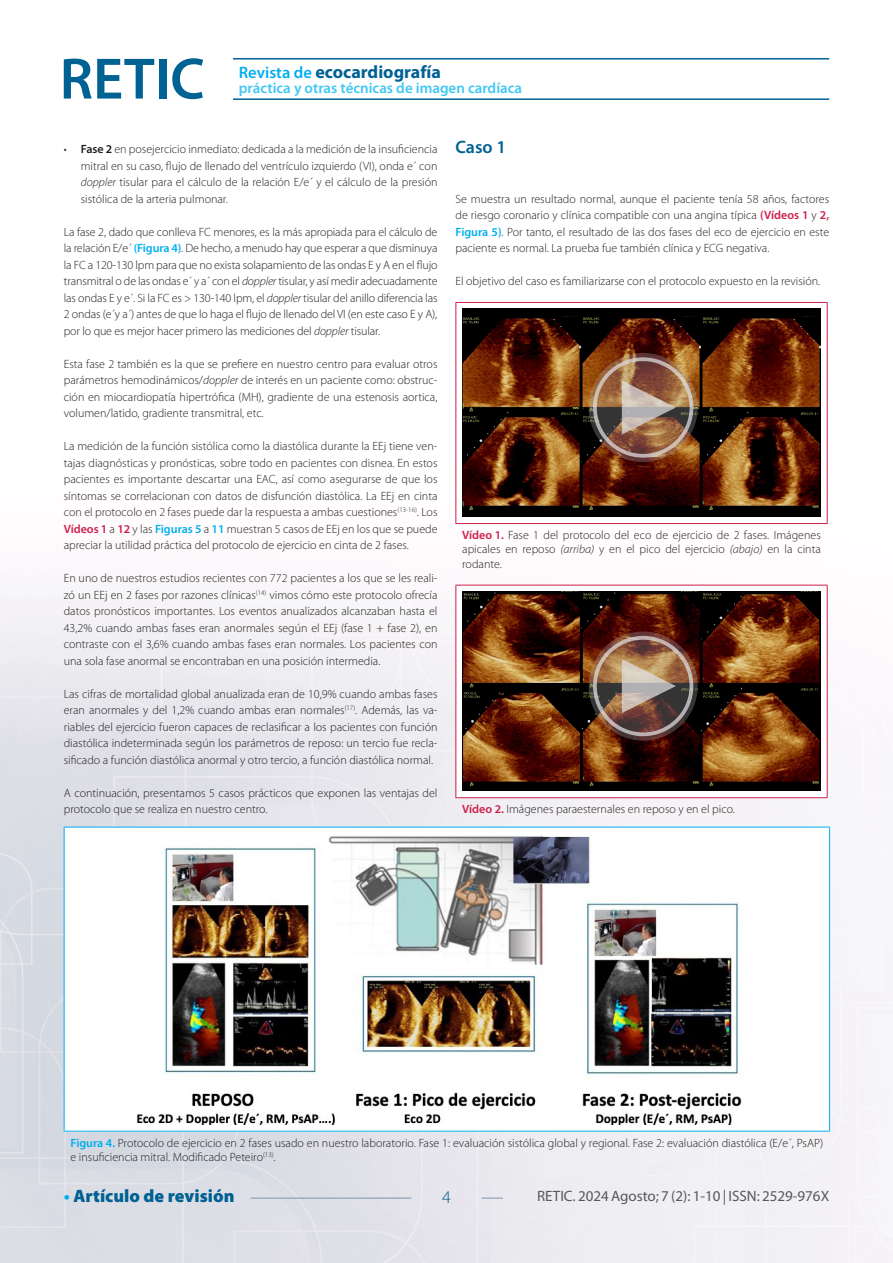
<style>
.page{position:relative;width:893px;height:1263px;background:#fff}
.page>*{position:absolute;margin:0;border:0;box-sizing:border-box;transform-origin:0 0}
.t1{font:700 18px "Myriad Pro";color:#006193}
.t2{font:900 18px "Myriad Pro";color:#006193}
._02_Primer_Orden{font:600 18px "Myriad Pro";color:#006193}
.t3{font:300 18px "Myriad Pro";color:#006193}
.t4{font:15px "Myriad Pro";color:#57585a}
.t5{font:600 15px "Myriad Pro";color:#40c7f4}
._01_Texto_comun{font:300 12px/16.5px "Myriad Pro";color:#231f20;text-align:justify}
.Pies_video{font:300 12px/14.4px "Myriad Pro";color:#231f20;text-align:justify}
.s1{font-weight:600;font-size:16.5px;color:#00aeef}
.s2{font-weight:600}
.s3{font-style:italic}
.s4{font-weight:600;color:#00aeef}
.s5{font-weight:600;color:#ce1d49}
.s6{font-weight:700;color:#00aeef}
</style>
<div class="page">
<img style="left:0;top:58px;width:893px;height:1205px">
<hr style="left:233px;top:58px;width:596px;height:2px;background:#006193">
<hr style="left:233px;top:98px;width:596px;height:2px;background:#006193">
<svg style="left:64px;top:59px;width:90px;height:40px"></svg>
<div style="left:159px;top:59px;width:7px;height:40px;background:#006193"></div>
<svg style="left:172px;top:58px;width:31px;height:41px"></svg>
<hr style="left:251px;top:1198px;width:160px;height:1px;background:#7a94b0">
<svg style="left:482px;top:1198px;width:21px;height:1px"></svg>
<div style="left:456px;top:302px;width:371px;height:221px;background:#fff"></div>
<hr style="left:455px;top:302px;width:373px;height:1px;background:#ce1d49">
<hr style="left:455px;top:303px;width:1px;height:220px;background:#ce1d49">
<hr style="left:827px;top:303px;width:1px;height:220px;background:#ce1d49">
<hr style="left:455px;top:523px;width:373px;height:1px;background:#ce1d49">
<div style="left:462px;top:309px;width:359px;height:208px;background:#000"></div>
<img style="left:462px;top:316px;width:359px;height:193px">
<div style="left:456px;top:585px;width:371px;height:213px;background:#fff"></div>
<hr style="left:455px;top:585px;width:373px;height:1px;background:#ce1d49">
<hr style="left:455px;top:585px;width:1px;height:212px;background:#ce1d49">
<hr style="left:827px;top:585px;width:1px;height:212px;background:#ce1d49">
<hr style="left:455px;top:797px;width:373px;height:1px;background:#ce1d49">
<div style="left:462px;top:591px;width:359px;height:200px;background:#000"></div>
<img style="left:462px;top:591px;width:359px;height:194px">
<div style="left:64px;top:827px;width:766px;height:304px;background:#fff"></div>
<hr style="left:64px;top:827px;width:766px;height:1px;background:#00aeef">
<hr style="left:64px;top:827px;width:1px;height:304px;background:#00aeef">
<hr style="left:829px;top:827px;width:1px;height:304px;background:#00aeef">
<hr style="left:64px;top:1131px;width:766px;height:1px;background:#00aeef">
<img style="left:137px;top:835px;width:605px;height:290px">
<img style="left:589px;top:353px;width:109px;height:109px">
<svg style="left:589px;top:631px;width:109px;height:110px;background:#7b5b4b"></svg>
<h1 class="t1" style="left:239px;top:60px;width:204px"><span class="s1">Revista de</span> ecocardiografía</h1>
<p class="t5" style="left:239px;top:78px;width:285px">práctica y otras técnicas de imagen cardíaca</p>
<p class="_01_Texto_comun" style="left:81px;top:141px;width:358px;text-indent:-17px">• <span class="s2">Fase 2</span> en posejercicio inmediato: dedicada a la medición de la insuficiencia mitral en su caso, flujo de llenado del ventrículo izquierdo (VI), onda e´ con <span class="s3">doppler</span> tisular para el cálculo de la relación E/e´ y el cálculo de la presión sistólica de la arteria pulmonar.</p>
<p class="_01_Texto_comun" style="left:64px;top:223px;width:375px">La fase 2, dado que conlleva FC menores, es la más apropiada para el cálculo de la relación E/e´ <span class="s4">(Figura 4)</span>. De hecho, a menudo hay que esperar a que disminuya la FC a 120-130 lpm para que no exista solapamiento de las ondas E y A en el flujo transmitral o de las ondas e´ y a´ con el <span class="s3">doppler</span> tisular, y así medir adecuadamente las ondas E y e´. Si la FC es &gt; 130-140 lpm, el <span class="s3">doppler</span> tisular del anillo diferencia las 2 ondas (e´y a´) antes de que lo haga el flujo de llenado del VI (en este caso E y A), por lo que es mejor hacer primero las mediciones del <span class="s3">doppler</span> tisular.</p>
<p class="_01_Texto_comun" style="left:64px;top:355px;width:375px">Esta fase 2 también es la que se prefiere en nuestro centro para evaluar otros parámetros hemodinámicos/<span class="s3">doppler</span> de interés en un paciente como: obstruc&shy;ción en miocardiopatía hipertrófica (MH), gradiente de una estenosis aortica, volumen/latido, gradiente transmitral, etc.</p>
<p class="_01_Texto_comun" style="left:64px;top:438px;width:375px">La medición de la función sistólica como la diastólica durante la EEj tiene ven&shy;tajas diagnósticas y pronósticas, sobre todo en pacientes con disnea. En estos pacientes es importante descartar una EAC, así como asegurarse de que los síntomas se correlacionan con datos de disfunción diastólica. La EEj en cinta con el protocolo en 2 fases puede dar la respuesta a ambas cuestiones<sup>(13-16)</sup>. Los <span class="s5">Vídeos 1</span> a <span class="s5">12</span> y las <span class="s4">Figuras 5</span> a <span class="s4">11</span> muestran 5 casos de EEj en los que se puede apreciar la utilidad práctica del protocolo de ejercicio en cinta de 2 fases.</p>
<p class="_01_Texto_comun" style="left:64px;top:570px;width:375px">En uno de nuestros estudios recientes con 772 pacientes a los que se les reali&shy;zó un EEj en 2 fases por razones clínicas<sup>(14)</sup> vimos cómo este protocolo ofrecía datos pronósticos importantes. Los eventos anualizados alcanzaban hasta el 43,2% cuando ambas fases eran anormales según el EEj (fase 1 + fase 2), en contraste con el 3,6% cuando ambas fases eran normales. Los pacientes con una sola fase anormal se encontraban en una posición intermedia.</p>
<p class="_01_Texto_comun" style="left:64px;top:685px;width:375px">Las cifras de mortalidad global anualizada eran de 10,9% cuando ambas fases eran anormales y del 1,2% cuando ambas eran normales<sup>(17)</sup>. Además, las va&shy;riables del ejercicio fueron capaces de reclasificar a los pacientes con función diastólica indeterminada según los parámetros de reposo: un tercio fue recla&shy;sificado a función diastólica anormal y otro tercio, a función diastólica normal.</p>
<p class="_01_Texto_comun" style="left:64px;top:784px;width:375px">A continuación, presentamos 5 casos prácticos que exponen las ventajas del protocolo que se realiza en nuestro centro.</p>
<p class="_02_Primer_Orden" style="left:455px;top:136px;width:52px">Caso 1</p>
<p class="_01_Texto_comun" style="left:455px;top:190px;width:375px">Se muestra un resultado normal, aunque el paciente tenía 58 años, factores de riesgo coronario y clínica compatible con una angina típica <span class="s5">(Vídeos 1</span> y <span class="s5">2, </span><span class="s4">Figura 5)</span>. Por tanto, el resultado de las dos fases del eco de ejercicio en este paciente es normal. La prueba fue también clínica y ECG negativa.</p>
<p class="_01_Texto_comun" style="left:455px;top:273px;width:366px">El objetivo del caso es familiarizarse con el protocolo expuesto en la revisión.</p>
<p class="Pies_video" style="left:462px;top:528px;width:360px"><span class="s5">Vídeo 1.</span> Fase 1 del protocolo del eco de ejercicio de 2 fases. Imágenes apicales en reposo <span class="s3">(arriba)</span> y en el pico del ejercicio <span class="s3">(abajo)</span> en la cinta rodante.</p>
<p class="Pies_video" style="left:462px;top:802px;width:274px"><span class="s5">Vídeo 2.</span> Imágenes paraesternales en reposo y en el pico.</p>
<p class="_01_Texto_comun" style="left:71px;top:1135px;width:754px;line-height:14.4px"><span class="s4">Figura 4.</span> Protocolo de ejercicio en 2 fases usado en nuestro laboratorio. Fase 1: evaluación sistólica global y regional. Fase 2: evaluación diastólica (E/e´, PsAP) e insuficiencia mitral. Modificado Peteiro<sup>(13)</sup>.</p>
<h1 class="t2" style="left:64px;top:1186px;width:172px"><span class="s6">•</span> Artículo de revisión</h1>
<h1 class="t3" style="left:442px;top:1187px;width:10px">4</h1>
<p class="t4" style="left:537px;top:1187px;width:293px">RETIC. 2024 Agosto; 7 (2): 1-10 | ISSN: 2529-976X</p>
</div>
